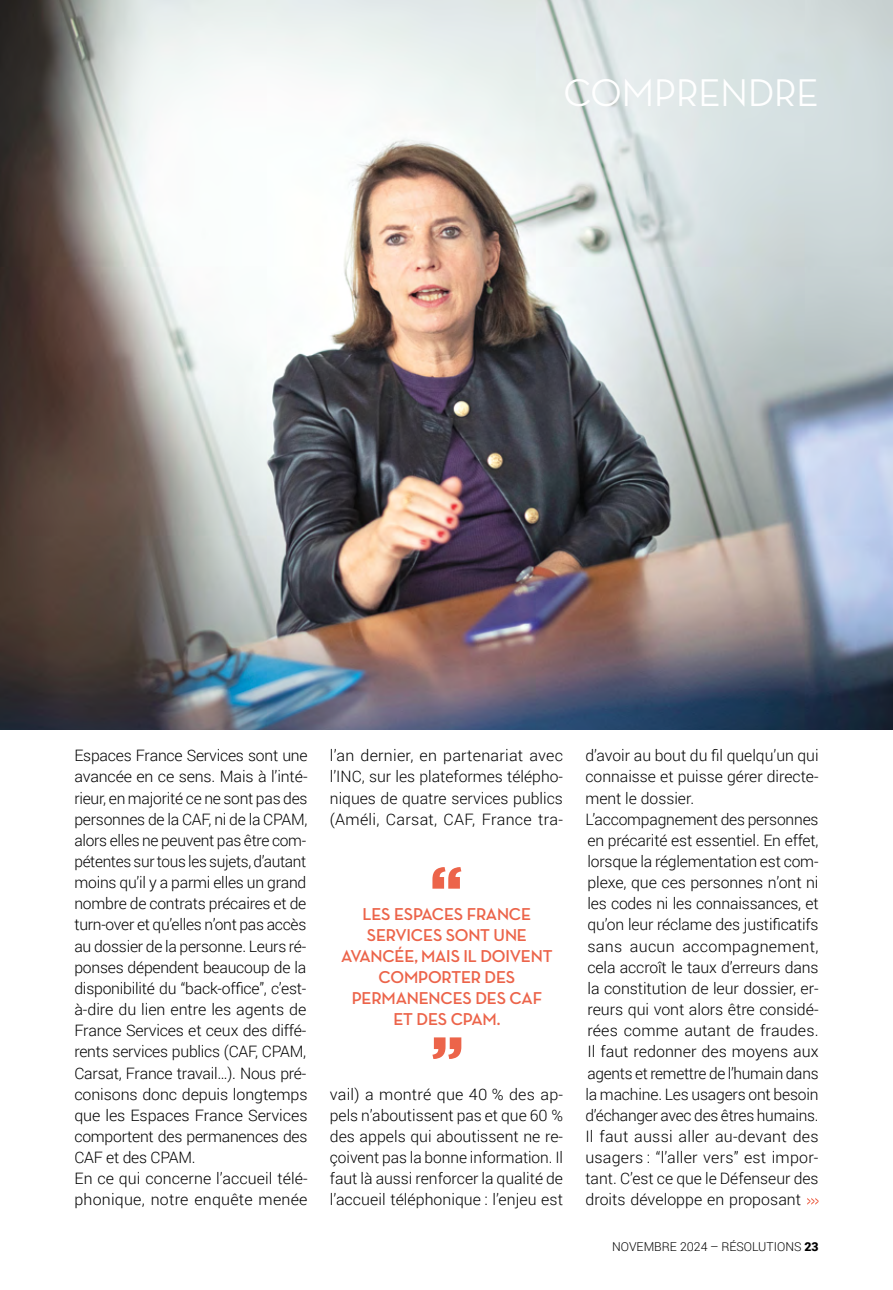
<style>
.page{position:relative;width:893px;height:1290px;background:#fff}
.page>*{position:absolute;margin:0;border:0;box-sizing:border-box;transform-origin:0 0}
.t1{font:500 39.38px "Neutra Disp";color:#fff}
.t2{font:700 17.5px/21px "Neutra Disp";letter-spacing:-.01em;color:#ec644a;text-align:center}
.Texte_Courant{font:300 15.75px/21.2px "Roboto";color:#000;text-align:justify}
.t3{font:300 12.25px "Roboto";color:#000}
.s1{font-weight:900}
</style>
<div class="page">
<img style="left:0;top:0;width:893px;height:729px">
<svg style="left:432px;top:867px;width:29px;height:22px"></svg>
<svg style="left:432px;top:1037px;width:29px;height:22px"></svg>
<svg style="left:807px;top:1198px;width:12px;height:7px"></svg>
<p class="t1" style="left:564px;top:71px;width:256px">COMPRENDRE</p>
<p class="Texte_Courant" style="left:74px;top:744px;width:235px">Espaces France Services sont une avancée en ce sens. Mais à l’inté&shy;rieur, en majorité ce ne sont pas des personnes de la CAF, ni de la CPAM, alors elles ne peuvent pas être com&shy;pétentes sur tous les sujets, d’autant moins qu’il y a parmi elles un grand nombre de contrats précaires et de turn-over et qu’elles n’ont pas accès au dossier de la personne. Leurs ré&shy;ponses dépendent beaucoup de la disponibilité du “back-office”, c’est&shy;à-dire du lien entre les agents de France Services et ceux des diffé&shy;rents services publics (CAF, CPAM, Carsat, France travail…). Nous pré&shy;conisons donc depuis longtemps que les Espaces France Services comportent des permanences des CAF et des CPAM.</p>
<p class="Texte_Courant" style="left:74px;top:1167px;width:235px">En ce qui concerne l’accueil télé&shy;phonique, notre enquête menée</p>
<p class="Texte_Courant" style="left:330px;top:744px;width:235px">l’an dernier, en partenariat avec l’INC, sur les plateformes télépho&shy;niques de quatre services publics (Améli, Carsat, CAF, France tra-</p>
<p class="t2" style="left:341px;top:903px;width:213px">LES ESPACES FRANCE<br>SERVICES SONT UNE<br>AVANCÉE, MAIS IL DOIVENT<br>COMPORTER DES<br>PERMANENCES DES CAF<br>ET DES CPAM.</p>
<p class="Texte_Courant" style="left:330px;top:1083px;width:235px">vail) a montré que 40 % des ap&shy;pels n’aboutissent pas et que 60 % des appels qui aboutissent ne re&shy;çoivent pas la bonne information. Il faut là aussi renforcer la qualité de l’accueil téléphonique : l’enjeu est</p>
<p class="Texte_Courant" style="left:585px;top:744px;width:235px">d’avoir au bout du fil quelqu’un qui connaisse et puisse gérer directe&shy;ment le dossier.</p>
<p class="Texte_Courant" style="left:585px;top:808px;width:235px">L’accompagnement des personnes en précarité est essentiel. En effet, lorsque la réglementation est com&shy;plexe, que ces personnes n’ont ni les codes ni les connaissances, et qu’on leur réclame des justificatifs sans aucun accompagnement, cela accroît le taux d’erreurs dans la constitution de leur dossier, er&shy;reurs qui vont alors être considé&shy;rées comme autant de fraudes.<br>Il faut redonner des moyens aux agents et remettre de l’humain dans la machine. Les usagers ont besoin d’échanger avec des êtres humains.</p>
<p class="Texte_Courant" style="left:585px;top:1125px;width:235px">Il faut aussi aller au-devant des usagers : “l’aller vers” est impor&shy;tant. C’est ce que le Défenseur des droits développe en proposant</p>
<p class="t3" style="left:612px;top:1238px;width:208px">NOVEMBRE 2024 – RÉSOLUTIONS <span class="s1">23</span></p>
</div>
